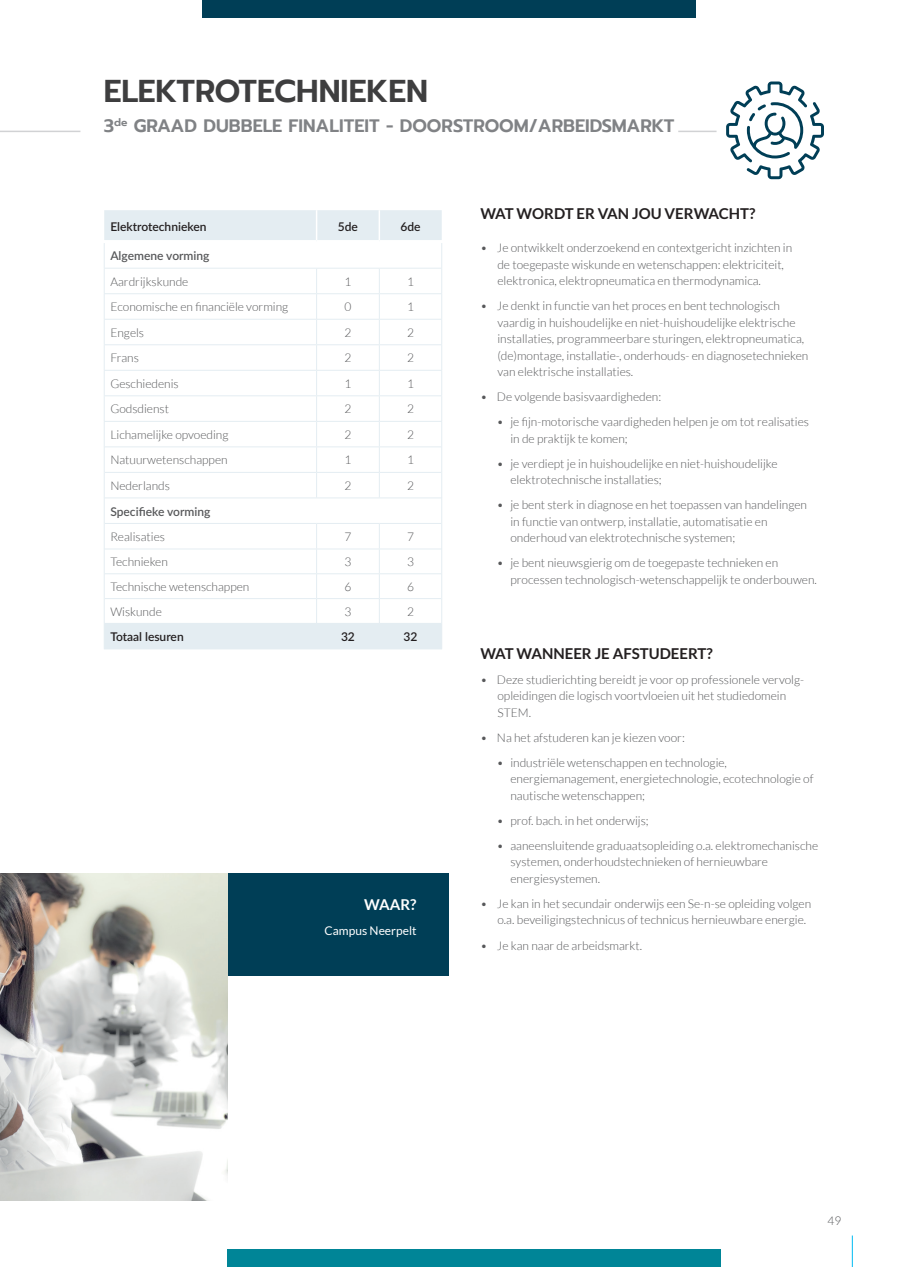
<style>
.page{position:relative;width:897px;height:1267px;background:#fff}
.page>*{position:absolute;margin:0;border:0;box-sizing:border-box;transform-origin:0 0}
.t1{font:600 31.5px "Prompt";color:#3e3e3f}
.t2{font:600 18px "Prompt";color:#808285}
.t3{font:700 15px "Lato";color:#231f20}
.t4{font:700 15px "Lato";color:#fff}
.t5{font:300 12px/16.5px "Lato";color:#57585a}
.t6{font:600 12px "Lato";color:#231f20}
.t7{font:600 12px "Lato";color:#57585a}
.t8{font:12px "Lato";color:#fff}
</style>
<div class="page">
<hr style="left:851px;top:1235px;width:1px;height:31px;background:#00baf1">
<div style="left:222px;top:873px;width:226px;height:102px;background:#003e56"></div>
<div style="left:202px;top:0;width:493px;height:17px;background:#003e56"></div>
<div style="left:227px;top:1249px;width:493px;height:17px;background:#008597"></div>
<hr style="left:0;top:131px;width:80px;height:1px;background:#d1d2d4">
<hr style="left:678px;top:131px;width:38px;height:1px;background:#d1d2d4">
<svg style="left:726px;top:81px;width:97px;height:98px"></svg>
<svg style="left:104px;top:210px;width:338px;height:439px"></svg>
<img style="left:0;top:873px;width:227px;height:326px">
<h1 class="t1" style="left:104px;top:68px;width:325px">ELEKTROTECHNIEKEN</h1>
<h2 class="t2" style="left:104px;top:112px;width:572px">3<sup>DE</sup> GRAAD DUBBELE FINALITEIT - DOORSTROOM/ARBEIDSMARKT</h2>
<p class="t6" style="left:110px;top:217px;width:98px">Elektrotechnieken</p>
<p class="t6" style="left:338px;top:217px;width:22px">5de</p>
<p class="t6" style="left:400px;top:217px;width:22px">6de</p>
<p class="t7" style="left:110px;top:247px;width:101px">Algemene vorming</p>
<p class="t5" style="left:110px;top:273px;width:79px">Aardrijkskunde</p>
<p class="t5" style="left:344px;top:273px;width:8px">1</p>
<p class="t5" style="left:407px;top:273px;width:8px">1</p>
<p class="t5" style="left:110px;top:299px;width:179px">Economische en financiële vorming</p>
<p class="t5" style="left:344px;top:299px;width:8px">0</p>
<p class="t5" style="left:407px;top:299px;width:8px">1</p>
<p class="t5" style="left:110px;top:324px;width:35px">Engels</p>
<p class="t5" style="left:344px;top:324px;width:8px">2</p>
<p class="t5" style="left:407px;top:324px;width:8px">2</p>
<p class="t5" style="left:110px;top:350px;width:30px">Frans</p>
<p class="t5" style="left:344px;top:350px;width:8px">2</p>
<p class="t5" style="left:407px;top:350px;width:8px">2</p>
<p class="t5" style="left:110px;top:375px;width:70px">Geschiedenis</p>
<p class="t5" style="left:344px;top:375px;width:8px">1</p>
<p class="t5" style="left:407px;top:375px;width:8px">1</p>
<p class="t5" style="left:110px;top:401px;width:60px">Godsdienst</p>
<p class="t5" style="left:344px;top:401px;width:8px">2</p>
<p class="t5" style="left:407px;top:401px;width:8px">2</p>
<p class="t5" style="left:110px;top:426px;width:120px">Lichamelijke opvoeding</p>
<p class="t5" style="left:344px;top:426px;width:8px">2</p>
<p class="t5" style="left:407px;top:426px;width:8px">2</p>
<p class="t5" style="left:110px;top:452px;width:119px">Natuurwetenschappen</p>
<p class="t5" style="left:344px;top:452px;width:8px">1</p>
<p class="t5" style="left:407px;top:452px;width:8px">1</p>
<p class="t5" style="left:110px;top:477px;width:61px">Nederlands</p>
<p class="t5" style="left:344px;top:477px;width:8px">2</p>
<p class="t5" style="left:407px;top:477px;width:8px">2</p>
<p class="t7" style="left:110px;top:502px;width:102px">Specifieke vorming</p>
<p class="t5" style="left:110px;top:528px;width:56px">Realisaties</p>
<p class="t5" style="left:344px;top:528px;width:8px">7</p>
<p class="t5" style="left:407px;top:528px;width:8px">7</p>
<p class="t5" style="left:110px;top:553px;width:59px">Technieken</p>
<p class="t5" style="left:344px;top:553px;width:8px">3</p>
<p class="t5" style="left:407px;top:553px;width:8px">3</p>
<p class="t5" style="left:110px;top:578px;width:140px">Technische wetenschappen</p>
<p class="t5" style="left:344px;top:578px;width:8px">6</p>
<p class="t5" style="left:407px;top:578px;width:8px">6</p>
<p class="t5" style="left:110px;top:603px;width:53px">Wiskunde</p>
<p class="t5" style="left:344px;top:603px;width:8px">3</p>
<p class="t5" style="left:407px;top:603px;width:8px">2</p>
<p class="t6" style="left:110px;top:628px;width:75px">Totaal lesuren</p>
<p class="t6" style="left:341px;top:628px;width:15px">32</p>
<p class="t6" style="left:403px;top:628px;width:15px">32</p>
<p class="t4" style="left:364px;top:896px;width:27px">WAAR</p>
<p class="t4" style="left:410px;top:896px;width:8px">?</p>
<p class="t8" style="left:324px;top:924px;width:93px">Campus Neerpelt</p>
<p class="t3" style="left:480px;top:204px;width:276px">WAT WORDT ER VAN JOU VERWACHT?</p>
<p class="t5" style="left:497px;top:239px;width:296px;text-indent:-17px">• Je ontwikkelt onderzoekend en contextgericht inzichten in de toegepaste wiskunde en wetenschappen: elektriciteit, elektronica, elektropneumatica en thermodynamica.</p>
<p class="t5" style="left:497px;top:297px;width:312px;text-indent:-17px">• Je denkt in functie van het proces en bent technologisch vaardig in huishoudelijke en niet-huishoudelijke elektrische installaties, programmeerbare sturingen, elektropneumatica, (de)montage, installatie-, onderhouds- en diagnosetechnieken van elektrische installaties.</p>
<p class="t5" style="left:480px;top:388px;width:182px">• De volgende basisvaardigheden:</p>
<p class="t5" style="left:510px;top:413px;width:300px;text-indent:-14px">• je fijn-motorische vaardigheden helpen je om tot realisaties in de praktijk te komen;</p>
<p class="t5" style="left:510px;top:455px;width:269px;text-indent:-14px">• je verdiept je in huishoudelijke en niet-huishoudelijke elektrotechnische installaties;</p>
<p class="t5" style="left:510px;top:496px;width:298px;text-indent:-14px">• je bent sterk in diagnose en het toepassen van handelingen in functie van ontwerp, installatie, automatisatie en onderhoud van elektrotechnische systemen;</p>
<p class="t5" style="left:510px;top:554px;width:308px;text-indent:-14px">• je bent nieuwsgierig om de toegepaste technieken en processen technologisch-wetenschappelijk te onderbouwen.</p>
<p class="t3" style="left:480px;top:644px;width:13px">WAT</p>
<p class="t3" style="left:516px;top:644px;width:12px">WANNEER</p>
<p class="t3" style="left:594px;top:644px;width:29px">JE AFSTUDEERT</p>
<p class="t3" style="left:706px;top:644px;width:8px">?</p>
<p class="t5" style="left:497px;top:671px;width:308px;text-indent:-17px">• Deze studierichting bereidt je voor op professionele vervolg&shy;opleidingen die logisch voortvloeien uit het studiedomein<br>STEM.</p>
<p class="t5" style="left:480px;top:729px;width:206px">• Na het afstuderen kan je kiezen voor:</p>
<p class="t5" style="left:510px;top:754px;width:304px;text-indent:-14px">• industriële wetenschappen en technologie, energiemanagement, energietechnologie, ecotechnologie of nautische wetenschappen;</p>
<p class="t5" style="left:497px;top:812px;width:153px">• prof. bach. in het onderwijs;</p>
<p class="t5" style="left:510px;top:837px;width:309px;text-indent:-14px">• aaneensluitende graduaatsopleiding o.a. elektromechanische systemen, onderhoudstechnieken of hernieuwbare energiesystemen.</p>
<p class="t5" style="left:497px;top:895px;width:315px;text-indent:-17px">• Je kan in het secundair onderwijs een Se-n-se opleiding volgen o.a. beveiligingstechnicus of technicus hernieuwbare energie.</p>
<p class="t5" style="left:480px;top:936px;width:163px">• Je kan naar de arbeidsmarkt.</p>
<p class="t5" style="left:827px;top:1212px;width:15px">49</p>
</div>
